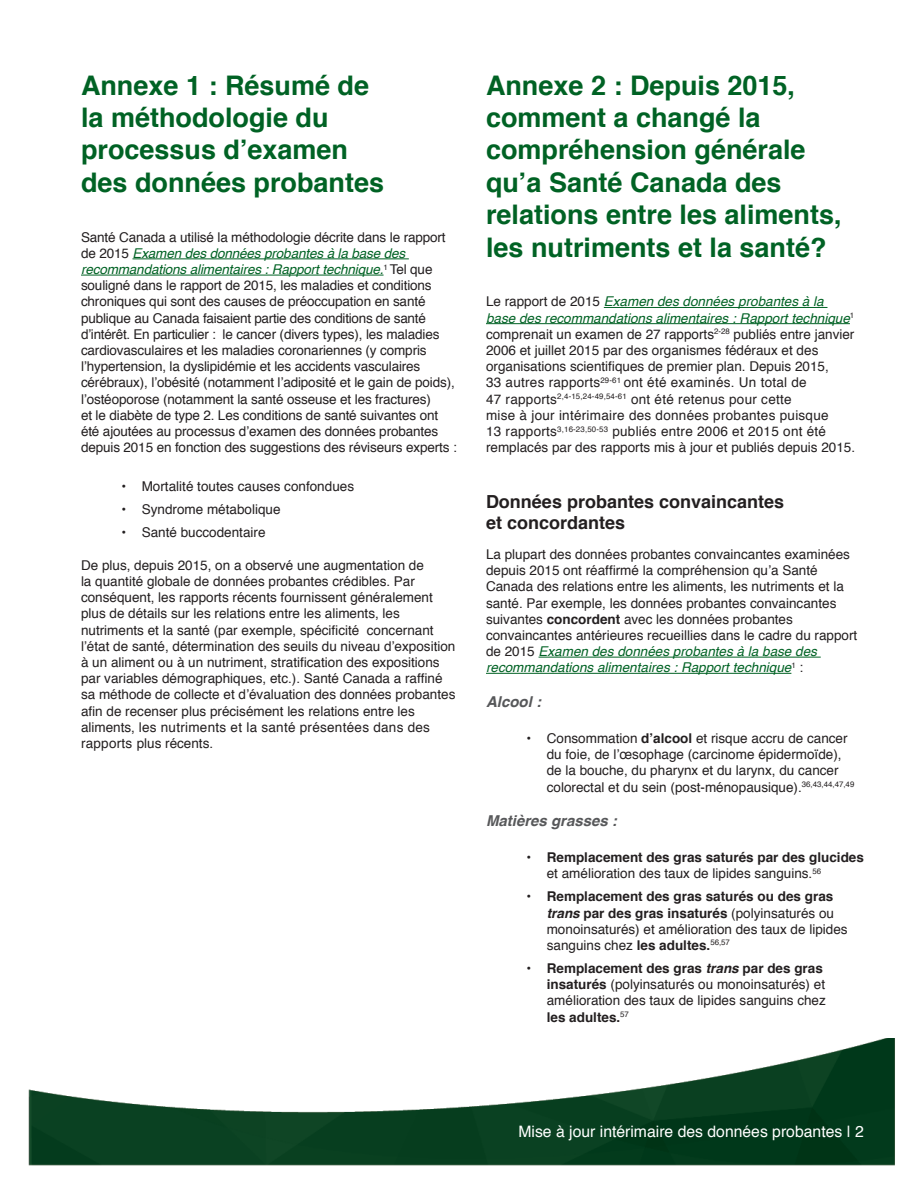
<style>
.page{position:relative;width:918px;height:1188px;background:#fff}
.page>*{position:absolute;margin:0;border:0;box-sizing:border-box;transform-origin:0 0}
.t1{font:700 27px/32.4px "Helvetica";color:#006224}
.t2{font:700 18px/21.6px "Helvetica";color:#231f20}
.t3{font:15.75px "Helvetica";color:#fff}
.t4{font:italic 700 15px "Helvetica";color:#57585a}
.Body_Text{font:13.5px/16.2px "Helvetica";color:#231f20}
.s1{font-style:italic;color:#006224}
.s2{font-weight:700}
.s3{font-weight:700;font-style:italic}
</style>
<div class="page">
<img style="left:28px;top:1039px;width:867px;height:127px">
<hr style="left:132px;top:259px;width:277px;height:1px;background:#006224">
<hr style="left:81px;top:275px;width:303px;height:1px;background:#006224">
<hr style="left:604px;top:307px;width:223px;height:1px;background:#006224">
<hr style="left:486px;top:323px;width:364px;height:1px;background:#006224">
<hr style="left:539px;top:657px;width:282px;height:1px;background:#006224">
<hr style="left:486px;top:673px;width:305px;height:1px;background:#006224">
<h2 class="t1" style="left:81px;top:69px;width:305px">Annexe 1 : Résumé de la méthodologie du processus d’examen des données probantes</h2>
<p class="Body_Text" style="left:81px;top:229px;width:377px">Santé Canada a utilisé la méthodologie décrite dans le rapport de 2015 <span class="s1">Examen des données probantes à la base des recommandations alimentaires : Rapport technique.</span><sup>1</sup> Tel que souligné dans le rapport de 2015, les maladies et conditions chroniques qui sont des causes de préoccupation en santé publique au Canada faisaient partie des conditions de santé d’intérêt. En particulier : le cancer (divers types), les maladies cardiovasculaires et les maladies coronariennes (y compris l’hypertension, la dyslipidémie et les accidents vasculaires cérébraux), l’obésité (notamment l’adiposité et le gain de poids), l’ostéoporose (notamment la santé osseuse et les fractures)<br>et le diabète de type 2. Les conditions de santé suivantes ont été ajoutées au processus d’examen des données probantes depuis 2015 en fonction des suggestions des réviseurs experts :</p>
<p class="Body_Text" style="left:122px;top:479px;width:234px">• Mortalité toutes causes confondues</p>
<p class="Body_Text" style="left:122px;top:502px;width:161px">• Syndrome métabolique</p>
<p class="Body_Text" style="left:122px;top:525px;width:146px">• Santé buccodentaire</p>
<p class="Body_Text" style="left:81px;top:557px;width:376px">De plus, depuis 2015, on a observé une augmentation de<br>la quantité globale de données probantes crédibles. Par conséquent, les rapports récents fournissent généralement plus de détails sur les relations entre les aliments, les nutriments et la santé (par exemple, spécificité concernant l’état de santé, détermination des seuils du niveau d’exposition à un aliment ou à un nutriment, stratification des expositions par variables démographiques, etc.). Santé Canada a raffiné sa méthode de collecte et d’évaluation des données probantes afin de recenser plus précisément les relations entre les aliments, les nutriments et la santé présentées dans des rapports plus récents.</p>
<h2 class="t1" style="left:486px;top:69px;width:357px">Annexe 2 : Depuis 2015, comment a changé la compréhension générale qu’a Santé Canada des relations entre les aliments, les nutriments et la santé?</h2>
<p class="Body_Text" style="left:486px;top:294px;width:371px">Le rapport de 2015 <span class="s1">Examen des données probantes à la base des recommandations alimentaires : Rapport technique</span><sup>1 </sup>comprenait un examen de 27 rapports<sup>2-28</sup> publiés entre janvier 2006 et juillet 2015 par des organismes fédéraux et des organisations scientifiques de premier plan. Depuis 2015,<br>33 autres rapports<sup>29-61</sup> ont été examinés. Un total de<br>47 rapports<sup>2,4-15,24-49,54-61</sup> ont été retenus pour cette<br>mise à jour intérimaire des données probantes puisque<br>13 rapports<sup>3,16-23,50-53</sup> publiés entre 2006 et 2015 ont été remplacés par des rapports mis à jour et publiés depuis 2015.</p>
<p class="t2" style="left:486px;top:491px;width:300px">Données probantes convaincantes et concordantes</p>
<p class="Body_Text" style="left:486px;top:546px;width:373px">La plupart des données probantes convaincantes examinées depuis 2015 ont réaffirmé la compréhension qu’a Santé Canada des relations entre les aliments, les nutriments et la santé. Par exemple, les données probantes convaincantes suivantes <span class="s2">concordent</span> avec les données probantes convaincantes antérieures recueillies dans le cadre du rapport de 2015 <span class="s1">Examen des données probantes à la base des recommandations alimentaires : Rapport technique</span><sup>1</sup> :</p>
<p class="t4" style="left:486px;top:689px;width:57px">Alcool :</p>
<p class="Body_Text" style="left:547px;top:731px;width:309px;text-indent:-20px">• Consommation <span class="s2">d’alcool</span> et risque accru de cancer du foie, de l’œsophage (carcinome épidermoïde), de la bouche, du pharynx et du larynx, du cancer colorectal et du sein (post-ménopausique).<sup>36,43,44,47,49</sup></p>
<p class="t4" style="left:486px;top:808px;width:132px">Matières grasses :</p>
<p class="Body_Text" style="left:547px;top:850px;width:319px;text-indent:-20px">• <span class="s2">Remplacement des gras saturés par des glucides </span>et amélioration des taux de lipides sanguins.<sup>56</sup></p>
<p class="Body_Text" style="left:547px;top:889px;width:302px;text-indent:-20px">• <span class="s2">Remplacement des gras saturés ou des gras </span><span class="s3">trans</span> <span class="s2">par des gras insaturés</span> (polyinsaturés ou monoinsaturés) et amélioration des taux de lipides sanguins chez <span class="s2">les adultes.</span><sup>56,57</sup></p>
<p class="Body_Text" style="left:547px;top:960px;width:281px;text-indent:-20px">• <span class="s2">Remplacement des gras</span> <span class="s3">trans</span> <span class="s2">par des gras insaturés</span> (polyinsaturés ou monoinsaturés) et amélioration des taux de lipides sanguins chez <span class="s2">les adultes.</span><sup>57</sup></p>
<p class="t3" style="left:518px;top:1119px;width:347px">Mise à jour intérimaire des données probantes | 2</p>
</div>
